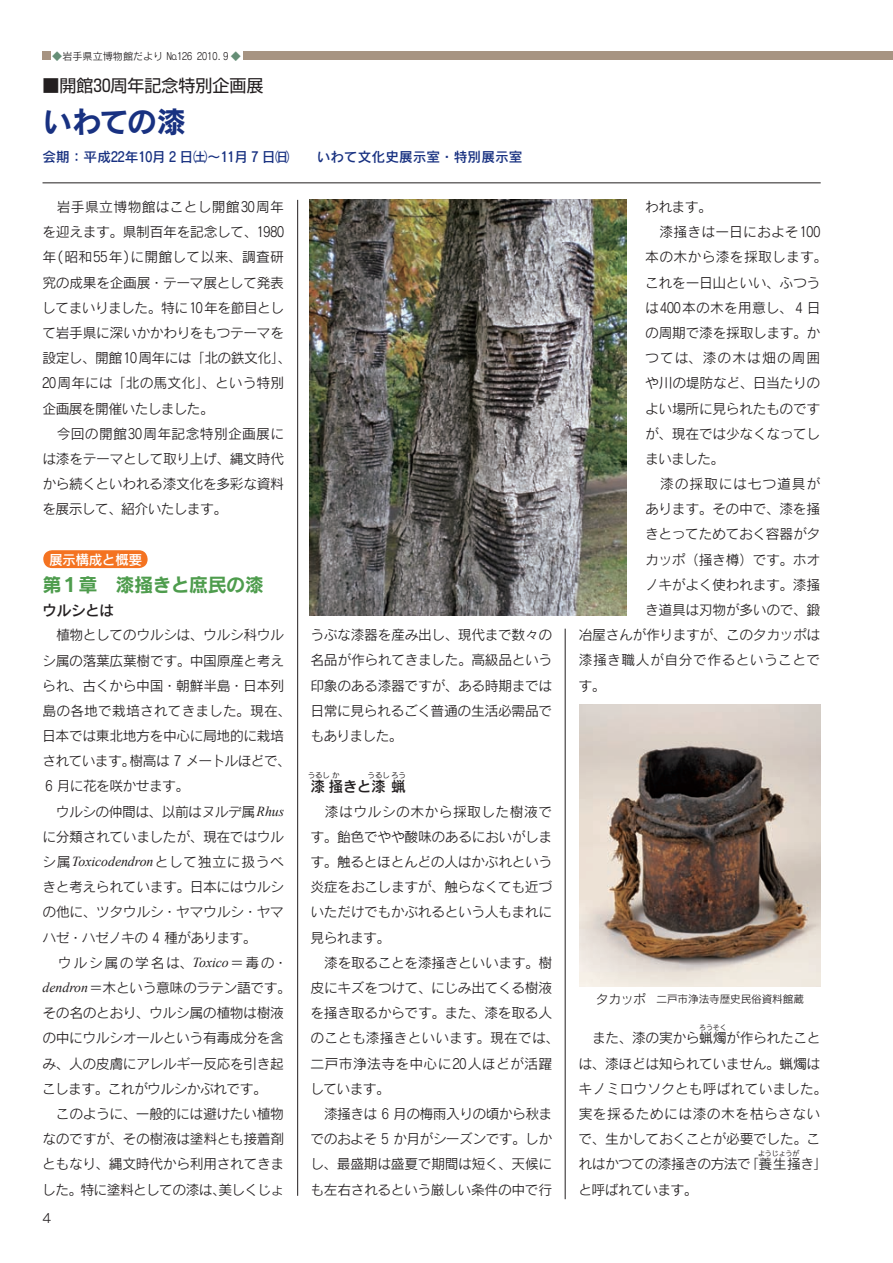
<style>
.page{position:relative;width:893px;height:1263px;background:#fff}
.page>*{position:absolute;margin:0;border:0;box-sizing:border-box;transform-origin:0 0}
.t1{font:29.7px "Rodin Pro B";letter-spacing:-.04em;color:#183181}
.t2{font:19.2px "Rodin Pro B";letter-spacing:-.04em;color:#4e9c4d}
.t3{font:16.95px "Shin Go Pro";color:#231f20}
.t4{font:14.85px "Rodin Pro DB";letter-spacing:-.045em;color:#231f20}
.t5{font:13.8px/25.2px "Rodin Pro M";letter-spacing:-.025em;color:#231f20}
.t6{font:13.8px "Rodin Pro M";letter-spacing:.01em;color:#231f20}
.t7{font:italic 13.8px "Times New Roman";letter-spacing:-.005em;color:#231f20}
.t8{font:13.8px "Rodin Pro M";letter-spacing:.03em;color:#231f20}
.t9{font:13.8px "Rodin Pro M";letter-spacing:.02em;color:#231f20}
.t10{font:13.8px "Rodin Pro M";letter-spacing:.075em;color:#231f20}
.t11{font:13.8px "Rodin Pro M";letter-spacing:.06em;color:#231f20}
.t12{font:13.8px "Rodin Pro M";letter-spacing:-.05em;color:#231f20}
.t13{font:13.8px "Rodin Pro DB";letter-spacing:-.04em;color:#fff}
.t14{font:13.65px "Rodin Pro DB";color:#183181}
.t15{font:12.75px "Rodin Pro M";color:#231f20}
.t16{font:10.65px "Rodin Pro M";letter-spacing:-.01em;color:#231f20}
.t17{font:10.05px "Rodin Pro M";color:#231f20}
.t18{font:7.5px "Rodin Pro DB";color:#231f20}
.t19{font:6.9px "Rodin Pro M";color:#231f20}
.s1{color:#658e76}
.s2{font-family:"Times New Roman";font-style:italic}
.s3{font-family:"Rodin Pro M";font-style:normal}
.s4{font-size:12.75px}
</style>
<div class="page">
<hr style="left:297px;top:200px;width:1px;height:996px;background:#231f20">
<hr style="left:43px;top:183px;width:778px;height:1px;background:#231f20">
<div style="left:43px;top:550px;width:105px;height:18px;background:#f47321;border-radius:9px"></div>
<hr style="left:565px;top:629px;width:1px;height:570px;background:#231f20">
<div style="left:43px;top:51px;width:850px;height:9px;background:#a79482"></div>
<div style="left:51px;top:47px;width:191px;height:17px;background:#fff"></div>
<img style="left:310px;top:200px;width:316px;height:416px">
<img style="left:580px;top:704px;width:241px;height:282px">
<p class="t17" style="left:52px;top:49px;width:190px"><span class="s1">◆</span>岩手県立博物館だより №１26 2０１０.₉<span class="s1">◆</span></p>
<p class="t3" style="left:43px;top:71px;width:223px">■開館30周年記念特別企画展</p>
<h1 class="t1" style="left:43px;top:102px;width:145px">いわての漆</h1>
<p class="t14" style="left:43px;top:148px;width:481px">会期：平成22年10月₂日㈯〜11月₇日㈰　　いわて文化史展示室・特別展示室</p>
<p class="t5" style="left:42px;top:194px;width:250px">　岩手県立博物館はことし開館3０周年を迎えます。県制百年を記念して、１98０年(昭和55年)に開館して以来、調査研究の成果を企画展・テーマ展として発表してまいりました。特に１０年を節目として岩手県に深いかかわりをもつテーマを設定し、開館１０周年には「北の鉄文化」、<br>2０周年には「北の馬文化」、という特別企画展を開催いたしました。<br>　今回の開館3０周年記念特別企画展には漆をテーマとして取り上げ、縄文時代から続くといわれる漆文化を多彩な資料を展示して、紹介いたします。</p>
<p class="t13" style="left:49px;top:550px;width:95px">展示構成と概要</p>
<h2 class="t2" style="left:42px;top:572px;width:223px">第１章　漆掻きと庶民の漆</h2>
<p class="t4" style="left:42px;top:600px;width:73px">ウルシとは</p>
<p class="t5" style="left:42px;top:622px;width:251px">　植物としてのウルシは、ウルシ科ウルシ属の落葉広葉樹です。中国原産と考えられ、古くから中国・朝鮮半島・日本列島の各地で栽培されてきました。現在、日本では東北地方を中心に局地的に栽培されています。樹高は₇メートルほどで、<br>₆月に花を咲かせます。<br>　ウルシの仲間は、以前はヌルデ属<span class="s2">Rhus</span>に分類されていましたが、現在ではウル</p>
<p class="t7" style="left:42px;top:852px;width:243px"><span class="s3">シ属</span>Toxicodendron<span class="s3">として独立に扱うべ</span></p>
<p class="t5" style="left:42px;top:874px;width:250px">きと考えられています。日本にはウルシの他に、ツタウルシ・ヤマウルシ・ヤマハゼ・ハゼノキの₄種があります。<br>　ウルシ属の学名は、<span class="s2">Toxico</span>＝毒の・<span class="s2">dendron</span>＝木という意味のラテン語です。その名のとおり、ウルシ属の植物は樹液の中にウルシオールという有毒成分を含み、人の皮膚にアレルギー反応を引き起こします。これがウルシかぶれです。<br>　このように、一般的には避けたい植物なのですが、その樹液は塗料とも接着剤ともなり、縄文時代から利用されてきました。特に塗料としての漆は、美しくじょ</p>
<p class="t5" style="left:310px;top:622px;width:243px;text-align:justify">うぶな漆器を産み出し、現代まで数々の名品が作られてきました。高級品という印象のある漆器ですが、ある時期までは日常に見られるごく普通の生活必需品でもありました。</p>
<p class="t4" style="left:311px;top:776px;width:97px">漆掻きと漆蝋</p>
<p class="t18" style="left:308px;top:770px;width:33px">うるしか</p>
<p class="t18" style="left:368px;top:770px;width:40px">うるしろう</p>
<p class="t5" style="left:310px;top:798px;width:250px">　漆はウルシの木から採取した樹液です。飴色でやや酸味のあるにおいがします。触るとほとんどの人はかぶれという炎症をおこしますが、触らなくても近づいただけでもかぶれるという人もまれに見られます。<br>　漆を取ることを漆掻きといいます。樹皮にキズをつけて、にじみ出てくる樹液を掻き取るからです。また、漆を取る人のことも漆掻きといいます。現在では、二戸市浄法寺を中心に2０人ほどが活躍しています。<br>　漆掻きは₆月の梅雨入りの頃から秋までのおよそ₅か月がシーズンです。しかし、最盛期は盛夏で期間は短く、天候にも左右されるという厳しい条件の中で行</p>
<p class="t15" style="left:43px;top:1210px;width:10px">4</p>
<p class="t5" style="left:645px;top:194px;width:68px">われます。</p>
<p class="t6" style="left:645px;top:223px;width:177px">　漆掻きは一日におよそ１００</p>
<p class="t9" style="left:645px;top:248px;width:184px">本の木から漆を採取します。</p>
<p class="t5" style="left:645px;top:269px;width:177px">これを一日山といい、ふつう</p>
<p class="t6" style="left:645px;top:299px;width:177px">は4００本の木を用意し、₄日</p>
<p class="t5" style="left:645px;top:320px;width:177px">の周期で漆を採取します。か</p>
<p class="t10" style="left:645px;top:349px;width:177px">つては、漆の木は畑の周囲</p>
<p class="t5" style="left:645px;top:370px;width:177px">や川の堤防など、日当たりの</p>
<p class="t5" style="left:645px;top:395px;width:177px">よい場所に見られたものです</p>
<p class="t5" style="left:645px;top:420px;width:177px">が、現在では少なくなってし</p>
<p class="t5" style="left:645px;top:446px;width:81px">まいました。</p>
<p class="t11" style="left:645px;top:475px;width:176px">　漆の採取には七つ道具が</p>
<p class="t5" style="left:645px;top:496px;width:177px">あります。その中で、漆を掻</p>
<p class="t5" style="left:645px;top:521px;width:177px">きとってためておく容器がタ</p>
<p class="t5" style="left:645px;top:546px;width:177px">カッポ（掻き樽）です。ホオ</p>
<p class="t5" style="left:645px;top:572px;width:177px">ノキがよく使われます。漆掻</p>
<p class="t5" style="left:645px;top:597px;width:177px">き道具は刃物が多いので、鍛</p>
<p class="t5" style="left:579px;top:622px;width:243px">冶屋さんが作りますが、このタカッポは</p>
<p class="t8" style="left:579px;top:651px;width:243px">漆掻き職人が自分で作るということで</p>
<p class="t5" style="left:579px;top:672px;width:29px">す。</p>
<p class="t16" style="left:596px;top:992px;width:210px"><span class="s4">タカッポ</span>　二戸市浄法寺歴史民俗資料館蔵</p>
<p class="t19" style="left:699px;top:1023px;width:29px">ろうそく</p>
<p class="t5" style="left:579px;top:1050px;width:250px">は、漆ほどは知られていません。蝋燭はキノミロウソクとも呼ばれていました。実を採るためには漆の木を枯らさないで、生かしておくことが必要でした。これはかつての漆掻きの方法で「養生掻き」</p>
<p class="t5" style="left:579px;top:1025px;width:243px">　また、漆の実から蝋燭が作られたこと</p>
<p class="t19" style="left:758px;top:1149px;width:43px">ようじょうが</p>
<p class="t12" style="left:578px;top:1180px;width:121px">と呼ばれています。</p>
</div>
